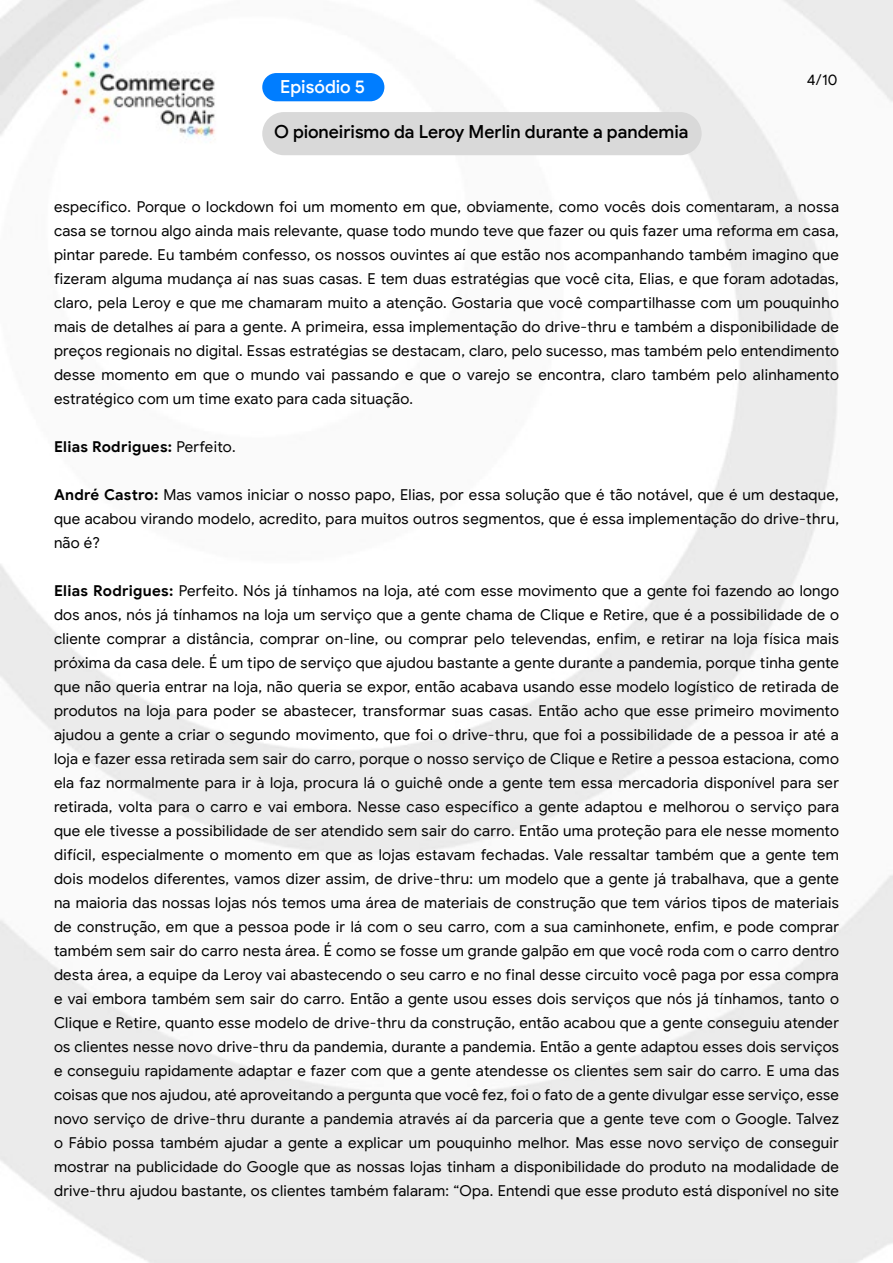
<style>
.page{position:relative;width:893px;height:1263px;background:#fff}
.page>*{position:absolute;margin:0;border:0;box-sizing:border-box;transform-origin:0 0}
.t1{font:500 18px "Google Sans Display";color:#000}
.t2{font:500 18px "Google Sans Display";color:#fff}
.t3{font:15px/24px "Google Sans";letter-spacing:.015em;color:#000;text-align:justify}
.t4{font:700 15px "Google Sans";letter-spacing:.015em;color:#000}
.t5{font:15px "Google Sans Display";color:#000}
.s1{font-weight:400}
.s2{font-weight:700}
</style>
<div class="page">
<img style="left:0;top:0;width:893px;height:1263px">
<div style="left:262px;top:73px;width:122px;height:28px;background:#007dff;border-radius:14px"></div>
<div style="left:262px;top:112px;width:440px;height:43px;background:#d9d9d9;border-radius:22px"></div>
<p class="t2" style="left:280px;top:76px;width:86px">Episódio 5</p>
<p class="t1" style="left:274px;top:121px;width:416px">O pioneirismo da Leroy Merlin durante a pandemia</p>
<p class="t5" style="left:807px;top:70px;width:32px">4/10</p>
<p class="t3" style="left:54px;top:195px;width:786px">específico. Porque o lockdown foi um momento em que, obviamente, como vocês dois comentaram, a nossa casa se tornou algo ainda mais relevante, quase todo mundo teve que fazer ou quis fazer uma reforma em casa, pintar parede. Eu também confesso, os nossos ouvintes aí que estão nos acompanhando também imagino que fizeram alguma mudança aí nas suas casas. E tem duas estratégias que você cita, Elias, e que foram adotadas, claro, pela Leroy e que me chamaram muito a atenção. Gostaria que você compartilhasse com um pouquinho mais de detalhes aí para a gente. A primeira, essa implementação do drive-thru e também a disponibilidade de preços regionais no digital. Essas estratégias se destacam, claro, pelo sucesso, mas também pelo entendimento desse momento em que o mundo vai passando e que o varejo se encontra, claro também pelo alinhamento estratégico com um time exato para cada situação.</p>
<p class="t4" style="left:54px;top:438px;width:183px">Elias Rodrigues: <span class="s1">Perfeito.</span></p>
<p class="t3" style="left:54px;top:483px;width:786px"><span class="s2">André Castro:</span> Mas vamos iniciar o nosso papo, Elias, por essa solução que é tão notável, que é um destaque, que acabou virando modelo, acredito, para muitos outros segmentos, que é essa implementação do drive-thru, não é?</p>
<p class="t3" style="left:54px;top:579px;width:787px"><span class="s2">Elias Rodrigues:</span> Perfeito. Nós já tínhamos na loja, até com esse movimento que a gente foi fazendo ao longo dos anos, nós já tínhamos na loja um serviço que a gente chama de Clique e Retire, que é a possibilidade de o cliente comprar a distância, comprar on-line, ou comprar pelo televendas, enfim, e retirar na loja física mais próxima da casa dele. É um tipo de serviço que ajudou bastante a gente durante a pandemia, porque tinha gente que não queria entrar na loja, não queria se expor, então acabava usando esse modelo logístico de retirada de produtos na loja para poder se abastecer, transformar suas casas. Então acho que esse primeiro movimento ajudou a gente a criar o segundo movimento, que foi o drive-thru, que foi a possibilidade de a pessoa ir até a loja e fazer essa retirada sem sair do carro, porque o nosso serviço de Clique e Retire a pessoa estaciona, como ela faz normalmente para ir à loja, procura lá o guichê onde a gente tem essa mercadoria disponível para ser retirada, volta para o carro e vai embora. Nesse caso específico a gente adaptou e melhorou o serviço para que ele tivesse a possibilidade de ser atendido sem sair do carro. Então uma proteção para ele nesse momento difícil, especialmente o momento em que as lojas estavam fechadas. Vale ressaltar também que a gente tem dois modelos diferentes, vamos dizer assim, de drive-thru: um modelo que a gente já trabalhava, que a gente na maioria das nossas lojas nós temos uma área de materiais de construção que tem vários tipos de materiais de construção, em que a pessoa pode ir lá com o seu carro, com a sua caminhonete, enfim, e pode comprar também sem sair do carro nesta área. É como se fosse um grande galpão em que você roda com o carro dentro desta área, a equipe da Leroy vai abastecendo o seu carro e no final desse circuito você paga por essa compra e vai embora também sem sair do carro. Então a gente usou esses dois serviços que nós já tínhamos, tanto o Clique e Retire, quanto esse modelo de drive-thru da construção, então acabou que a gente conseguiu atender os clientes nesse novo drive-thru da pandemia, durante a pandemia. Então a gente adaptou esses dois serviços e conseguiu rapidamente adaptar e fazer com que a gente atendesse os clientes sem sair do carro. E uma das coisas que nos ajudou, até aproveitando a pergunta que você fez, foi o fato de a gente divulgar esse serviço, esse novo serviço de drive-thru durante a pandemia através aí da parceria que a gente teve com o Google. Talvez o Fábio possa também ajudar a gente a explicar um pouquinho melhor. Mas esse novo serviço de conseguir mostrar na publicidade do Google que as nossas lojas tinham a disponibilidade do produto na modalidade de drive-thru ajudou bastante, os clientes também falaram: “Opa. Entendi que esse produto está disponível no site</p>
</div>
